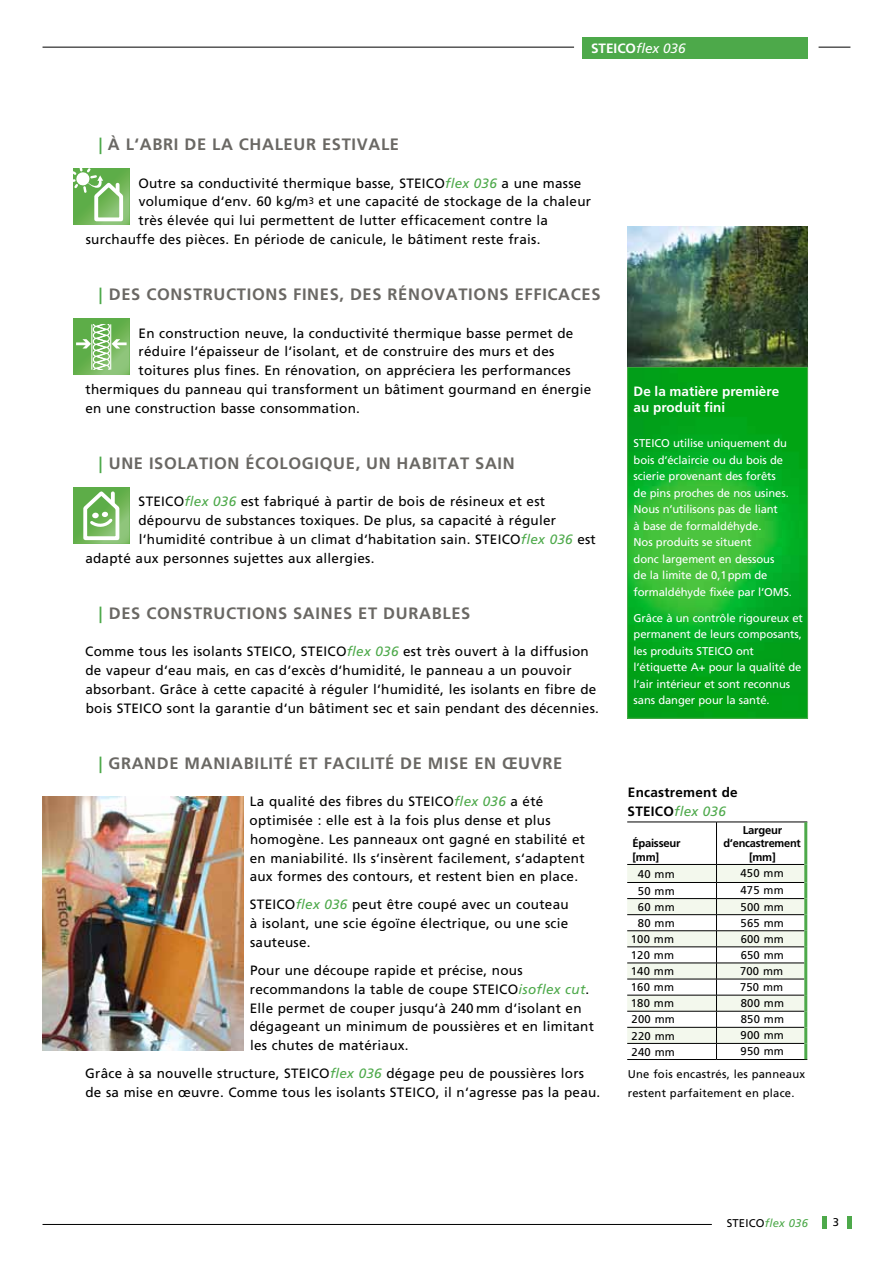
<style>
.page{position:relative;width:893px;height:1263px;background:#fff}
.page>*{position:absolute;margin:0;border:0;box-sizing:border-box;transform-origin:0 0}
.t1{font:700 16.5px "Frutiger";letter-spacing:.04em;color:#6a6864}
.t2{font:13.5px/18.8px "Frutiger";letter-spacing:.02em;color:#000}
.t3{font:700 13.5px/16.5px "Frutiger";color:#fff}
.t4{font:700 13.5px/18.8px "Frutiger";color:#000}
.t5{font:italic 13.5px "Frutiger";color:#fff}
.t6{font:italic 13.5px "Frutiger";letter-spacing:.02em;color:#4da94a}
.t7{font:11.25px/16.5px "Frutiger";letter-spacing:-.01em;color:#fff}
.t8{font:11.25px/22.8px "Frutiger";letter-spacing:.02em;color:#000}
.t9{font:700 11.25px/13.5px "Frutiger";letter-spacing:-.02em;color:#000}
.t10{font:italic 11.25px "Frutiger";letter-spacing:.02em;color:#4da94a}
.s1{color:#4da94a}
.s2{font-style:italic;color:#4da94a}
.s3{font-style:normal;color:#000}
</style>
<div class="page">
<hr style="left:43px;top:47px;width:531px;height:1px;background:#000">
<div style="left:583px;top:38px;width:225px;height:21px;background:#4da94a"></div>
<hr style="left:819px;top:47px;width:31px;height:1px;background:#000">
<hr style="left:43px;top:1224px;width:669px;height:1px;background:#000">
<hr style="left:822px;top:1216px;width:4px;height:13px;background:#4da94a">
<div style="left:847px;top:1216px;width:5px;height:13px;background:#4da94a"></div>
<img style="left:43px;top:797px;width:200px;height:253px">
<img style="left:627px;top:227px;width:181px;height:490px">
<div style="left:627px;top:367px;width:181px;height:352px;border:1px solid #4da94a"></div>
<svg style="left:73px;top:169px;width:57px;height:56px"></svg>
<svg style="left:73px;top:488px;width:57px;height:56px"></svg>
<svg style="left:73px;top:319px;width:57px;height:56px;background:#87c175"></svg>
<hr style="left:627px;top:822px;width:89px;height:1px;background:#000">
<hr style="left:716px;top:822px;width:91px;height:1px;background:#000">
<hr style="left:716px;top:822px;width:1px;height:42px;background:#000">
<svg style="left:627px;top:864px;width:177px;height:195px"></svg>
<hr style="left:627px;top:1059px;width:89px;height:1px;background:#000">
<hr style="left:716px;top:1059px;width:91px;height:1px;background:#000">
<hr style="left:804px;top:822px;width:3px;height:42px;background:#4da94a">
<hr style="left:804px;top:864px;width:3px;height:18px;background:#4da94a">
<hr style="left:804px;top:882px;width:3px;height:16px;background:#4da94a">
<hr style="left:804px;top:898px;width:3px;height:17px;background:#4da94a">
<hr style="left:804px;top:915px;width:3px;height:16px;background:#4da94a">
<hr style="left:804px;top:931px;width:3px;height:16px;background:#4da94a">
<hr style="left:804px;top:947px;width:3px;height:16px;background:#4da94a">
<hr style="left:804px;top:963px;width:3px;height:16px;background:#4da94a">
<hr style="left:804px;top:979px;width:3px;height:16px;background:#4da94a">
<hr style="left:804px;top:995px;width:3px;height:16px;background:#4da94a">
<hr style="left:804px;top:1011px;width:3px;height:16px;background:#4da94a">
<hr style="left:804px;top:1027px;width:3px;height:16px;background:#4da94a">
<hr style="left:804px;top:1043px;width:3px;height:16px;background:#4da94a">
<p class="t3" style="left:591px;top:40px;width:9px">STEICO</p>
<p class="t5" style="left:636px;top:41px;width:51px">flex 036</p>
<p class="t1" style="left:99px;top:135px;width:302px"><span class="s1">|</span> À L‘ABRI DE LA CHALEUR ESTIVALE</p>
<p class="t2" style="left:138px;top:174px;width:444px">Outre sa conductivité thermique basse, STEICO<span class="s2">flex 036</span> a une masse</p>
<p class="t2" style="left:139px;top:192px;width:454px">volumique d‘env. 60 kg/m<sup>3</sup> et une capacité de stockage de la chaleur</p>
<p class="t2" style="left:139px;top:211px;width:411px">très élevée qui lui permettent de lutter efficacement contre la</p>
<p class="t2" style="left:86px;top:230px;width:456px">surchauffe des pièces. En période de canicule, le bâtiment reste frais.</p>
<p class="t1" style="left:99px;top:285px;width:503px"><span class="s1">|</span> DES CONSTRUCTIONS FINES, DES RÉNOVATIONS EFFICACES</p>
<p class="t2" style="left:139px;top:324px;width:436px">En construction neuve, la conductivité thermique basse permet de</p>
<p class="t2" style="left:139px;top:342px;width:417px">réduire l‘épaisseur de l‘isolant, et de construire des murs et des</p>
<p class="t2" style="left:139px;top:361px;width:434px">toitures plus fines. En rénovation, on appréciera les performances</p>
<p class="t2" style="left:85px;top:380px;width:507px">thermiques du panneau qui transforment un bâtiment gourmand en énergie</p>
<p class="t2" style="left:85px;top:399px;width:276px">en une construction basse consommation.</p>
<p class="t1" style="left:99px;top:453px;width:417px"><span class="s1">|</span> UNE ISOLATION ÉCOLOGIQUE, UN HABITAT SAIN</p>
<p class="t2" style="left:139px;top:492px;width:408px">STEICO<span class="s2">flex 036</span> est fabriqué à partir de bois de résineux et est</p>
<p class="t2" style="left:138px;top:511px;width:419px">dépourvu de substances toxiques. De plus, sa capacité à réguler</p>
<p class="t2" style="left:139px;top:530px;width:458px">l‘humidité contribue à un climat d‘habitation sain. STEICO<span class="s2">flex 036</span> est</p>
<p class="t2" style="left:85px;top:549px;width:291px">adapté aux personnes sujettes aux allergies.</p>
<p class="t1" style="left:99px;top:603px;width:373px"><span class="s1">|</span> DES CONSTRUCTIONS SAINES ET DURABLES</p>
<p class="t2" style="left:85px;top:642px;width:515px">Comme tous les isolants STEICO, STEICO<span class="s2">flex 036</span> est très ouvert à la diffusion de vapeur d‘eau mais, en cas d‘excès d‘humidité, le panneau a un pouvoir absorbant. Grâce à cette capacité à réguler l‘humidité, les isolants en fibre de bois STEICO sont la garantie d‘un bâtiment sec et sain pendant des décennies.</p>
<p class="t1" style="left:99px;top:753px;width:465px"><span class="s1">|</span> GRANDE MANIABILITÉ ET FACILITÉ DE MISE EN ŒUVRE</p>
<p class="t2" style="left:249px;top:792px;width:337px">La qualité des fibres du STEICO<span class="s2">flex 036</span> a été optimisée : elle est à la fois plus dense et plus homogène. Les panneaux ont gagné en stabilité et en maniabilité. Ils s‘insèrent facilement, s‘adaptent aux formes des contours, et restent bien en place.</p>
<p class="t2" style="left:250px;top:895px;width:320px;text-align:justify">STEICO<span class="s2">flex 036</span> peut être coupé avec un couteau à isolant, une scie égoïne électrique, ou une scie sauteuse.</p>
<p class="t2" style="left:250px;top:961px;width:346px">Pour une découpe rapide et précise, nous recommandons la table de coupe STEICO<span class="s2">isoflex cut</span>.<br>Elle permet de couper jusqu‘à 240 mm d‘isolant en dégageant un minimum de poussières et en limitant les chutes de matériaux.</p>
<p class="t2" style="left:85px;top:1064px;width:517px">Grâce à sa nouvelle structure, STEICO<span class="s2">flex 036</span> dégage peu de poussières lors de sa mise en œuvre. Comme tous les isolants STEICO, il n‘agresse pas la peau.</p>
<p class="t3" style="left:634px;top:383px;width:147px">DE LA MATIÈRE PREMIÈRE<br>AU PRODUIT FINI</p>
<p class="t7" style="left:634px;top:435px;width:160px">STEICO utilise uniquement du bois d‘éclaircie ou du bois de scierie provenant des forêts<br>de pins proches de nos usines.<br>Nous n‘utilisons pas de liant<br>à base de formaldéhyde.<br>Nos produits se situent<br>donc largement en dessous<br>de la limite de 0,1ppm de formaldéhyde fixée par l‘OMS.</p>
<p class="t7" style="left:634px;top:609px;width:171px">Grâce à un contrôle rigoureux et permanent de leurs composants, les produits STEICO ont l‘étiquette A+ pour la qualité de l‘air intérieur et sont reconnus sans danger pour la santé.</p>
<p class="t4" style="left:628px;top:783px;width:112px">ENCASTREMENT DE<br>STEICO</p>
<p class="t6" style="left:674px;top:803px;width:53px">flex 036</p>
<p class="t9" style="left:632px;top:836px;width:50px">ÉPAISSEUR [MM]</p>
<p class="t9" style="left:723px;top:823px;width:79px;text-align:center">LARGEUR<br>D‘ENCASTREMENT [MM]</p>
<p class="t8" style="left:638px;top:862px;width:38px">40 mm</p>
<p class="t8" style="left:740px;top:862px;width:45px">450 mm</p>
<p class="t8" style="left:638px;top:879px;width:38px">50 mm</p>
<p class="t8" style="left:740px;top:879px;width:45px">475 mm</p>
<p class="t8" style="left:638px;top:895px;width:38px">60 mm</p>
<p class="t8" style="left:741px;top:895px;width:45px">500 mm</p>
<p class="t8" style="left:638px;top:912px;width:38px">80 mm</p>
<p class="t8" style="left:741px;top:911px;width:45px">565 mm</p>
<p class="t8" style="left:631px;top:928px;width:45px">100 mm</p>
<p class="t8" style="left:741px;top:927px;width:45px">600 mm</p>
<p class="t8" style="left:631px;top:944px;width:45px">120 mm</p>
<p class="t8" style="left:741px;top:943px;width:45px">650 mm</p>
<p class="t8" style="left:631px;top:960px;width:45px">140 mm</p>
<p class="t8" style="left:740px;top:960px;width:45px">700 mm</p>
<p class="t8" style="left:631px;top:976px;width:45px">160 mm</p>
<p class="t8" style="left:740px;top:976px;width:45px">750 mm</p>
<p class="t8" style="left:631px;top:992px;width:45px">180 mm</p>
<p class="t8" style="left:741px;top:992px;width:45px">800 mm</p>
<p class="t8" style="left:632px;top:1008px;width:45px">200 mm</p>
<p class="t8" style="left:741px;top:1008px;width:45px">850 mm</p>
<p class="t8" style="left:632px;top:1024px;width:45px">220 mm</p>
<p class="t8" style="left:741px;top:1024px;width:45px">900 mm</p>
<p class="t8" style="left:632px;top:1040px;width:45px">240 mm</p>
<p class="t8" style="left:628px;top:1040px;width:179px;text-indent:113px">950 mm<br>Une fois encastrés, les panneaux</p>
<p class="t8" style="left:628px;top:1082px;width:168px">restent parfaitement en place.</p>
<p class="t10" style="left:727px;top:1216px;width:83px"><span class="s3">STEICO</span>flex 036</p>
<p class="t8" style="left:833px;top:1211px;width:8px">3</p>
</div>
